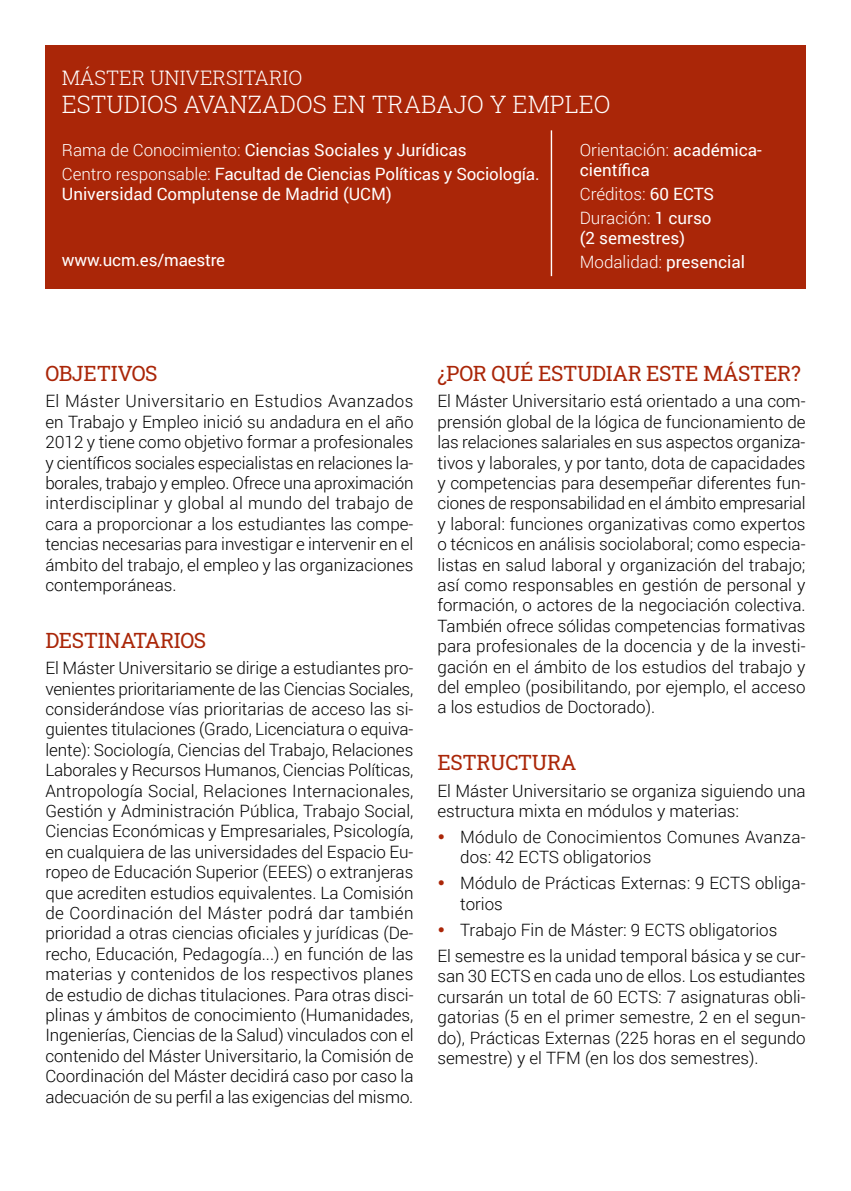
<style>
.page{position:relative;width:851px;height:1191px;background:#fff}
.page>*{position:absolute;margin:0;border:0;box-sizing:border-box;transform-origin:0 0}
.t1{font:300 24px "Roboto Slab";color:#fff}
.t2{font:21px "Roboto Slab";letter-spacing:-.02em;color:#aa2608}
.t3{font:300 20px "Roboto Slab";color:#fff}
.t4{font:300 17px/20.4px "Roboto";color:#000;text-align:justify}
.t5{font:17px/24px "Roboto";color:#fff}
.t6{font:300 17px/24px "Roboto";color:#fff}
.s1{font-weight:300}
.s2{font-weight:400}
</style>
<div class="page">
<div style="left:45px;top:45px;width:760px;height:244px;background:#aa2608"></div>
<hr style="left:550px;top:130px;width:2px;height:146px;background:#fff">
<p class="t3" style="left:62px;top:64px;width:242px">MÁSTER UNIVERSITARIO</p>
<h1 class="t1" style="left:62px;top:87px;width:550px">ESTUDIOS AVANZADOS EN TRABAJO Y EMPLEO</h1>
<p class="t5" style="left:62px;top:137px;width:479px"><span class="s1">Rama de Conocimiento:</span> Ciencias Sociales y Jurídicas<br><span class="s1">Centro responsable:</span> Facultad de Ciencias Políticas y Sociología.</p>
<p class="t5" style="left:62px;top:181px;width:331px">Universidad Complutense de Madrid (UCM)</p>
<p class="t5" style="left:62px;top:247px;width:165px">www.ucm.es/maestre</p>
<p class="t5" style="left:579px;top:139px;width:183px;line-height:20px"><span class="s1">Orientación:</span> académica&shy;científica</p>
<p class="t6" style="left:579px;top:181px;width:136px">Créditos: <span class="s2">60 ECTS<br></span>Duración: <span class="s2">1 curso</span></p>
<p class="t5" style="left:579px;top:225px;width:167px">(2 semestres)<br><span class="s1">Modalidad:</span> presencial</p>
<p class="t2" style="left:45px;top:359px;width:114px">OBJETIVOS</p>
<p class="t4" style="left:45px;top:390px;width:369px">El Máster Universitario en Estudios Avanzados en Trabajo y Empleo inició su andadura en el año 2012 y tiene como objetivo formar a profesionales y científicos sociales especialistas en relaciones la&shy;borales, trabajo y empleo. Ofrece una aproximación interdisciplinar y global al mundo del trabajo de cara a proporcionar a los estudiantes las compe&shy;tencias necesarias para investigar e intervenir en el ámbito del trabajo, el empleo y las organizaciones contemporáneas.</p>
<p class="t2" style="left:45px;top:626px;width:162px">DESTINATARIOS</p>
<p class="t4" style="left:45px;top:657px;width:369px">El Máster Universitario se dirige a estudiantes pro&shy;venientes prioritariamente de las Ciencias Sociales, considerándose vías prioritarias de acceso las si&shy;guientes titulaciones (Grado, Licenciatura o equiva&shy;lente): Sociología, Ciencias del Trabajo, Relaciones Laborales y Recursos Humanos, Ciencias Políticas, Antropología Social, Relaciones Internacionales, Gestión y Administración Pública, Trabajo Social, Ciencias Económicas y Empresariales, Psicología, en cualquiera de las universidades del Espacio Eu&shy;ropeo de Educación Superior (EEES) o extranjeras que acrediten estudios equivalentes. La Comisión de Coordinación del Máster podrá dar también prioridad a otras ciencias oficiales y jurídicas (De&shy;recho, Educación, Pedagogía...) en función de las materias y contenidos de los respectivos planes de estudio de dichas titulaciones. Para otras disci&shy;plinas y ámbitos de conocimiento (Humanidades, Ingenierías, Ciencias de la Salud) vinculados con el contenido del Máster Universitario, la Comisión de Coordinación del Máster decidirá caso por caso la adecuación de su perfil a las exigencias del mismo.</p>
<p class="t2" style="left:437px;top:359px;width:365px">¿POR QUÉ ESTUDIAR ESTE MÁSTER?</p>
<p class="t4" style="left:437px;top:390px;width:369px">El Máster Universitario está orientado a una com&shy;prensión global de la lógica de funcionamiento de las relaciones salariales en sus aspectos organiza&shy;tivos y laborales, y por tanto, dota de capacidades y competencias para desempeñar diferentes fun&shy;ciones de responsabilidad en el ámbito empresarial y laboral: funciones organizativas como expertos o técnicos en análisis sociolaboral; como especia&shy;listas en salud laboral y organización del trabajo; así como responsables en gestión de personal y formación, o actores de la negociación colectiva.<br>También ofrece sólidas competencias formativas para profesionales de la docencia y de la investi&shy;gación en el ámbito de los estudios del trabajo y del empleo (posibilitando, por ejemplo, el acceso a los estudios de Doctorado).</p>
<p class="t2" style="left:437px;top:748px;width:141px">ESTRUCTURA</p>
<p class="t4" style="left:437px;top:779px;width:369px">El Máster Universitario se organiza siguiendo una estructura mixta en módulos y materias:</p>
<p class="t4" style="left:460px;top:826px;width:347px">Módulo de Conocimientos Comunes Avanza&shy;dos: 42 ECTS obligatorios</p>
<p class="t4" style="left:460px;top:872px;width:347px">Módulo de Prácticas Externas: 9 ECTS obliga&shy;torios</p>
<p class="t4" style="left:437px;top:916px;width:369px;line-height:26px;text-align:center">Trabajo Fin de Máster: 9 ECTS obligatorios<br>El semestre es la unidad temporal básica y se cur-</p>
<p class="t4" style="left:437px;top:965px;width:369px">san 30 ECTS en cada uno de ellos. Los estudiantes cursarán un total de 60 ECTS: 7 asignaturas obli&shy;gatorias (5 en el primer semestre, 2 en el segun&shy;do), Prácticas Externas (225 horas en el segundo semestre) y el TFM (en los dos semestres).</p>
</div>
